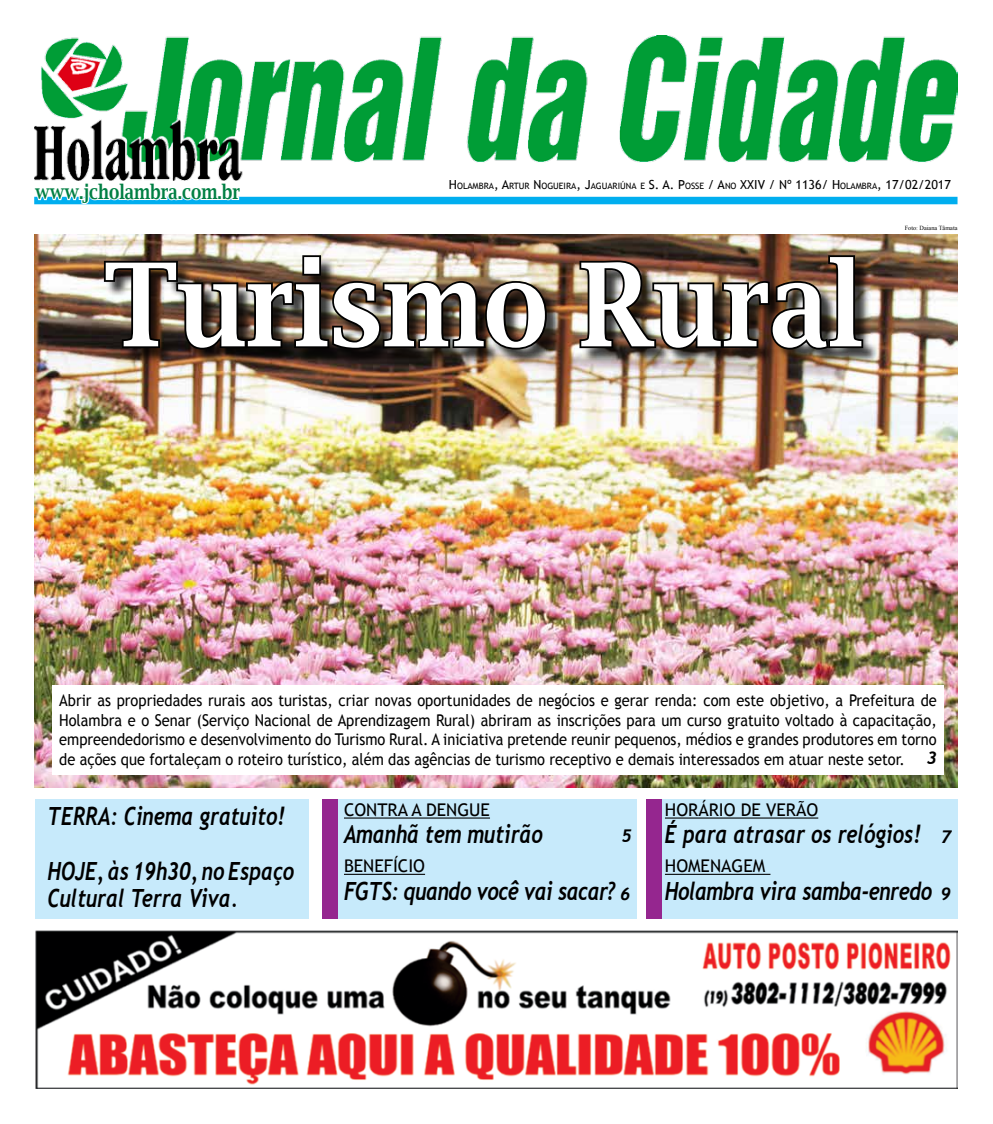
<style>
.page{position:relative;width:993px;height:1124px;background:#fff}
.page>*{position:absolute;margin:0;border:0;box-sizing:border-box;transform-origin:0 0}
.t1{font:600 115.75px "Lucida Bright";color:#fff;scale:.9 1}
.t2{font:italic 700 25px/27.5px "Trebuchet";color:#000;scale:.8 1}
.t3{font:italic 700 25px "Trebuchet";letter-spacing:-.02em;color:#000;scale:.8 1}
.t4{font:600 20px "Lucida Bright";color:#007f43;scale:.83 1}
.t5{font:17.5px "Trebuchet MS";color:#000}
.t6{font:italic 700 17.5px "Trebuchet";color:#000}
.t7{font:16.25px/19.5px "Trebuchet MS";color:#000;text-align:justify;scale:.9 1}
.t8{font:8.75px "Trebuchet MS";color:#000}
.t9{font:6.25px "Times New Roman";color:#000}
.s1{font-size:12.5px}
</style>
<div class="page">
<div style="left:646px;top:799px;width:311px;height:120px;background:#c7eafb"></div>
<div style="left:35px;top:799px;width:273px;height:120px;background:#c7eafb"></div>
<img style="left:34px;top:35px;width:923px;height:121px">
<img style="left:34px;top:494px;width:923px;height:293px">
<div style="left:52px;top:685px;width:891px;height:89px;background:#fff"></div>
<img style="left:34px;top:156px;width:924px;height:338px">
<img style="left:35px;top:930px;width:922px;height:158px">
<div style="left:322px;top:799px;width:314px;height:120px;background:#c7eafb"></div>
<hr style="left:344px;top:817px;width:146px;height:1px;background:#000">
<hr style="left:344px;top:873px;width:81px;height:1px;background:#000">
<hr style="left:664px;top:817px;width:154px;height:1px;background:#000">
<hr style="left:664px;top:873px;width:106px;height:1px;background:#000">
<p class="t4" style="left:35px;top:180px;width:248px">www.jcholambra.com.br</p>
<p class="t8" style="left:449px;top:181px;width:503px"><span class="s1">H</span>OLAMBRA<span class="s1">, A</span>RTUR <span class="s1">N</span>OGUEIRA<span class="s1">, J</span>AGUARIÚNA E <span class="s1">S. A. P</span>OSSE <span class="s1">/ A</span>NO <span class="s1">XXIV / Nº 1136/ H</span>OLAMBRA<span class="s1">, 17/02/2017</span></p>
<p class="t9" style="left:904px;top:224px;width:54px">Foto: Daiana Tâmata</p>
<h1 class="t1" style="left:104px;top:239px;width:844px">Turismo Rural</h1>
<p class="t7" style="left:59px;top:691px;width:976px">Abrir as propriedades rurais aos turistas, criar novas oportunidades de negócios e gerar renda: com este objetivo, a Prefeitura de Holambra e o Senar (Serviço Nacional de Aprendizagem Rural) abriram as inscrições para um curso gratuito voltado à capacitação, empreendedorismo e desenvolvimento do Turismo Rural. A iniciativa pretende reunir pequenos, médios e grandes produtores em torno de ações que fortaleçam o roteiro turístico, além das agências de turismo receptivo e demais interessados em atuar neste setor.</p>
<p class="t6" style="left:926px;top:747px;width:12px">3</p>
<h2 class="t2" style="left:47px;top:802px;width:298px">TERRA: Cinema gratuito!</h2>
<h2 class="t2" style="left:47px;top:857px;width:310px">HOJE, às 19h30, no Espaço<br>Cultural Terra Viva.</h2>
<p class="t5" style="left:344px;top:799px;width:34px">contra</p>
<p class="t5" style="left:411px;top:799px;width:80px">a dengue</p>
<h2 class="t2" style="left:344px;top:820px;width:250px">Amanhã tem mutirão</h2>
<p class="t5" style="left:344px;top:855px;width:83px">Benefício</p>
<h2 class="t3" style="left:344px;top:875px;width:341px">FGTS: quando você vai sacar?</h2>
<p class="t6" style="left:621px;top:824px;width:12px">5</p>
<p class="t6" style="left:620px;top:882px;width:12px">6</p>
<p class="t5" style="left:664px;top:799px;width:155px">Horário de Verão</p>
<h2 class="t2" style="left:664px;top:820px;width:321px">É para atrasar os relógios!</h2>
<p class="t5" style="left:664px;top:855px;width:102px">Homenagem</p>
<h2 class="t3" style="left:664px;top:875px;width:335px">Holambra vira samba-enredo</h2>
<p class="t6" style="left:940px;top:825px;width:12px">7</p>
<p class="t6" style="left:940px;top:882px;width:12px">9</p>
</div>
